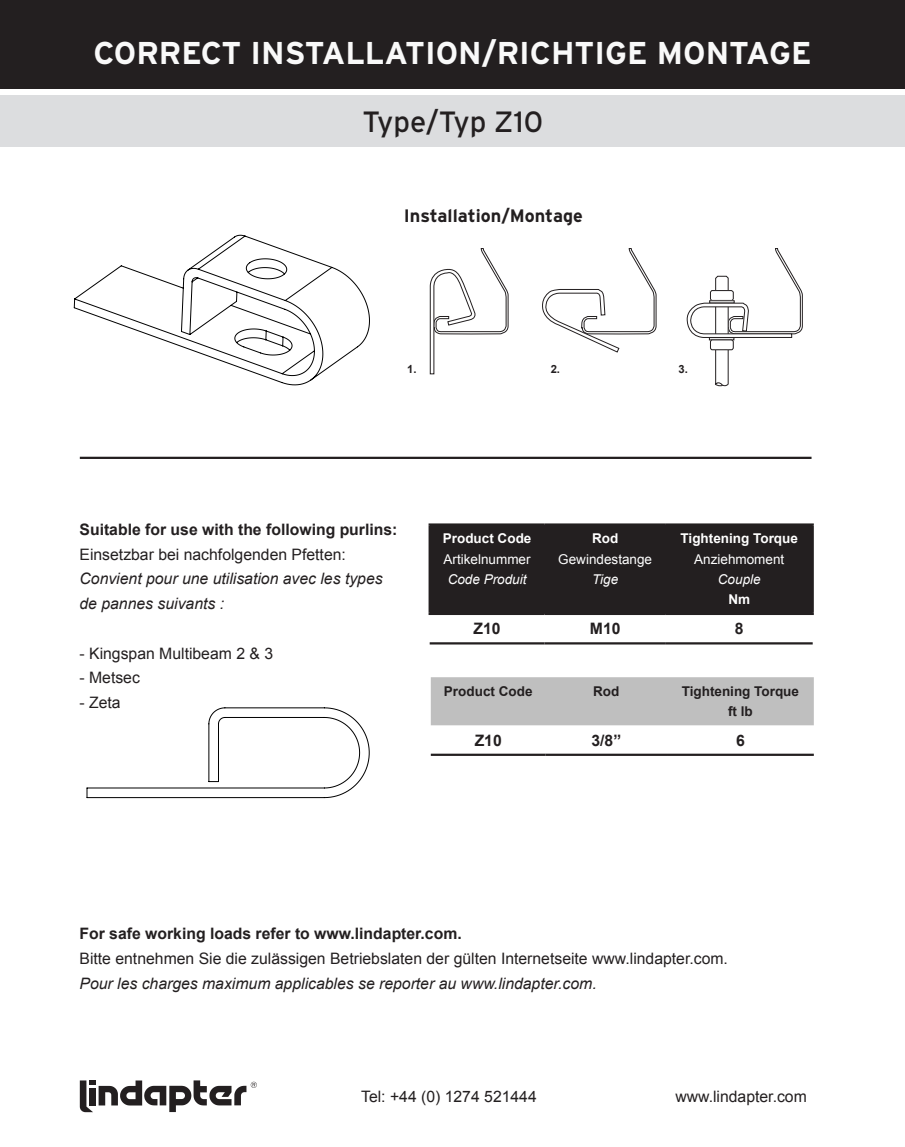
<style>
.page{position:relative;width:905px;height:1147px;background:#fff}
.page>*{position:absolute;margin:0;border:0;box-sizing:border-box;transform-origin:0 0}
.t1{font:700 31.5px "Interstate";color:#f9f9f9}
.t2{font:29.25px "Interstate";color:#231f20}
.t3{font:700 18px "Interstate";color:#231f20}
.t4{font:15.75px "Arial";color:#231f20}
.t5{font:italic 15.75px/24.8px "Arial";color:#231f20}
.t6{font:700 15.75px "Arial";color:#231f20}
.t7{font:13.5px "Arial";color:#fff}
.t8{font:700 13.5px "Arial";color:#231f20}
.t9{font:700 13.5px "Arial";color:#fff}
.t10{font:italic 13.5px "Arial";color:#fff}
.t11{font:700 11.25px "Arial";color:#231f20}
</style>
<div class="page">
<div style="left:0;top:0;width:904px;height:89px;background:#231f20"></div>
<div style="left:0;top:95px;width:904px;height:51px;background:#dcdddf"></div>
<div style="left:430px;top:525px;width:381px;height:88px;background:#231f20"></div>
<hr style="left:428px;top:523px;width:116px;height:2px;background:#231f20">
<hr style="left:428px;top:525px;width:2px;height:88px;background:#231f20">
<hr style="left:544px;top:523px;width:121px;height:2px;background:#231f20">
<hr style="left:543px;top:525px;width:2px;height:88px;background:#231f20">
<hr style="left:665px;top:523px;width:148px;height:2px;background:#231f20">
<hr style="left:664px;top:525px;width:2px;height:88px;background:#231f20">
<hr style="left:811px;top:525px;width:2px;height:88px;background:#231f20">
<hr style="left:428px;top:613px;width:116px;height:2px;background:#231f20">
<hr style="left:544px;top:613px;width:121px;height:2px;background:#231f20">
<hr style="left:665px;top:613px;width:148px;height:2px;background:#231f20">
<hr style="left:429px;top:642px;width:115px;height:2px;background:#231f20">
<hr style="left:544px;top:642px;width:121px;height:2px;background:#231f20">
<hr style="left:665px;top:642px;width:147px;height:2px;background:#231f20">
<div style="left:430px;top:677px;width:383px;height:48px;background:#bfbfbf"></div>
<hr style="left:430px;top:753px;width:115px;height:3px;background:#231f20">
<hr style="left:545px;top:753px;width:121px;height:3px;background:#231f20">
<hr style="left:666px;top:753px;width:147px;height:3px;background:#231f20">
<svg style="left:80px;top:1080px;width:177px;height:32px"></svg>
<hr style="left:80px;top:457px;width:731px;height:2px;background:#231f20">
<svg style="left:73px;top:234px;width:297px;height:152px"></svg>
<svg style="left:86px;top:707px;width:284px;height:91px"></svg>
<svg style="left:542px;top:248px;width:114px;height:104px"></svg>
<svg style="left:686px;top:248px;width:116px;height:138px"></svg>
<svg style="left:430px;top:248px;width:78px;height:126px"></svg>
<p class="t1" style="left:93px;top:36px;width:719px">CORRECT INSTALLATION/RICHTIGE MONTAGE</p>
<p class="t2" style="left:362px;top:105px;width:182px">Type/Typ Z10</p>
<p class="t3" style="left:403px;top:206px;width:180px">Installation/Montage</p>
<p class="t11" style="left:407px;top:361px;width:11px">1.</p>
<p class="t11" style="left:550px;top:361px;width:11px">2.</p>
<p class="t11" style="left:678px;top:361px;width:11px">3.</p>
<p class="t6" style="left:79px;top:519px;width:319px">Suitable for use with the following purlins:</p>
<p class="t4" style="left:79px;top:544px;width:268px">Einsetzbar bei nachfolgenden Pfetten:</p>
<p class="t5" style="left:79px;top:567px;width:304px">Convient pour une utilisation avec les types de pannes suivants :</p>
<p class="t4" style="left:79px;top:643px;width:195px">- Kingspan Multibeam 2 &amp; 3</p>
<p class="t4" style="left:79px;top:667px;width:62px">- Metsec</p>
<p class="t4" style="left:79px;top:692px;width:43px">- Zeta</p>
<p class="t9" style="left:442px;top:529px;width:90px">Product Code</p>
<p class="t7" style="left:443px;top:550px;width:89px">Artikelnummer</p>
<p class="t10" style="left:447px;top:570px;width:80px">Code Produit</p>
<p class="t9" style="left:592px;top:529px;width:28px">Rod</p>
<p class="t7" style="left:558px;top:550px;width:95px">Gewindestange</p>
<p class="t10" style="left:592px;top:570px;width:28px">Tige</p>
<p class="t9" style="left:680px;top:529px;width:119px">Tightening Torque</p>
<p class="t7" style="left:694px;top:550px;width:92px">Anziehmoment</p>
<p class="t10" style="left:717px;top:570px;width:44px">Couple</p>
<p class="t9" style="left:728px;top:590px;width:23px">Nm</p>
<p class="t6" style="left:473px;top:618px;width:29px">Z10</p>
<p class="t6" style="left:589px;top:618px;width:32px">M10</p>
<p class="t6" style="left:734px;top:618px;width:10px">8</p>
<p class="t8" style="left:444px;top:682px;width:90px">Product Code</p>
<p class="t8" style="left:593px;top:682px;width:28px">Rod</p>
<p class="t8" style="left:681px;top:682px;width:119px">Tightening Torque</p>
<p class="t8" style="left:727px;top:702px;width:26px">ft lb</p>
<p class="t6" style="left:474px;top:729px;width:29px">Z10</p>
<p class="t6" style="left:591px;top:729px;width:31px">3/8”</p>
<p class="t6" style="left:735px;top:729px;width:10px">6</p>
<p class="t6" style="left:79px;top:923px;width:383px">For safe working loads refer to www.lindapter.com.</p>
<p class="t4" style="left:79px;top:948px;width:649px">Bitte entnehmen Sie die zulässigen Betriebslaten der gülten Internetseite www.lindapter.com.</p>
<p class="t5" style="left:79px;top:971px;width:518px">Pour les charges maximum applicables se reporter au www.lindapter.com.</p>
<p class="t4" style="left:361px;top:1086px;width:177px">Tel: +44 (0) 1274 521444</p>
<p class="t4" style="left:675px;top:1086px;width:133px">www.lindapter.com</p>
</div>
